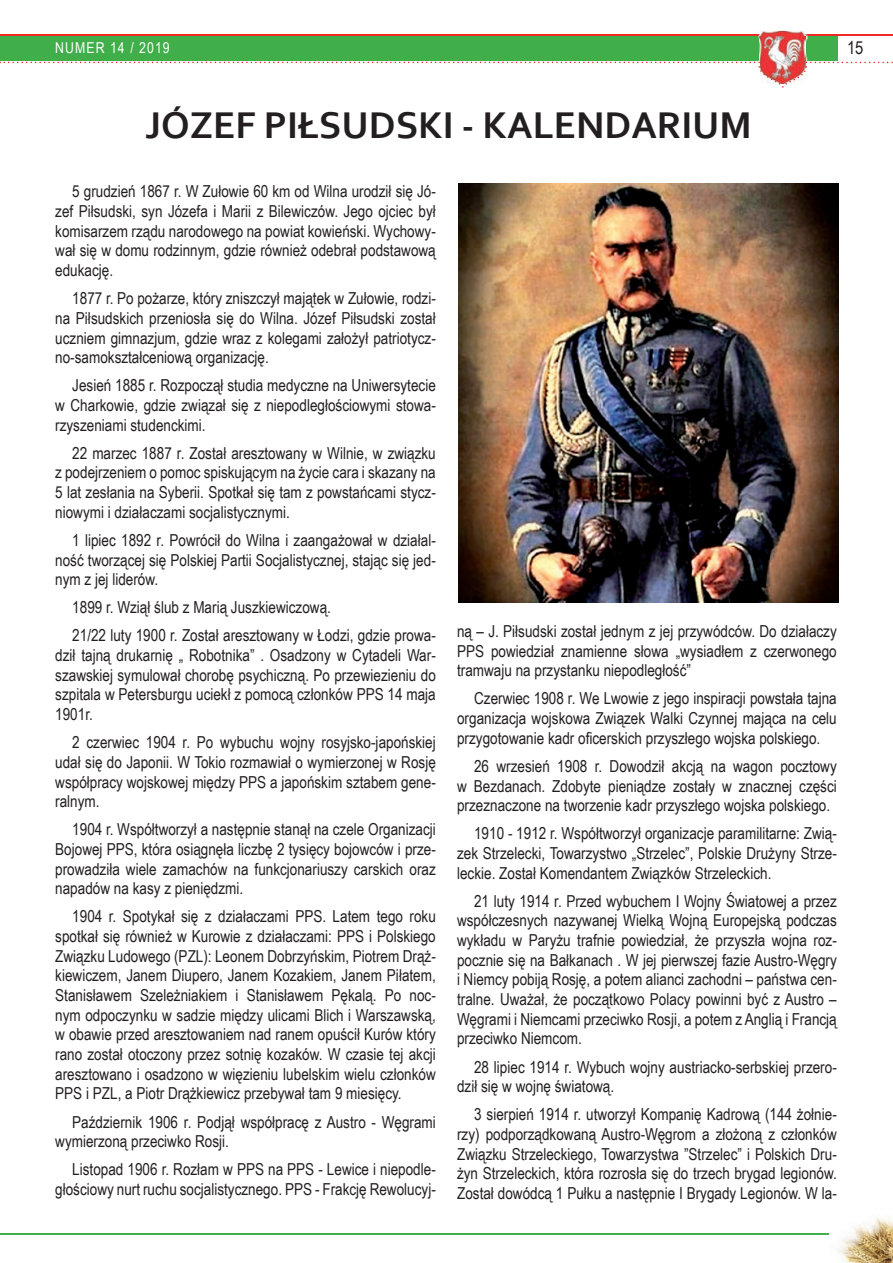
<style>
.page{position:relative;width:893px;height:1263px;background:#fff}
.page>*{position:absolute;margin:0;border:0;box-sizing:border-box;transform-origin:0 0}
.t1{font:700 39px "Corbel";color:#231f20}
.t2{font:18px "Arial Narrow";color:#231f20}
.t3{font:16.5px/19.6px "Arial Narrow";color:#231f20;text-align:justify}
.t4{font:15px "Arial Narrow";letter-spacing:.07em;color:#fff}
</style>
<div class="page">
<div style="left:0;top:35px;width:838px;height:26px;background:#40ae49"></div>
<hr style="left:0;top:34px;width:893px;height:2px;background:#ee2926">
<img style="left:758px;top:30px;width:49px;height:32px">
<img style="left:760px;top:31px;width:46px;height:31px">
<img style="left:760px;top:34px;width:46px;height:27px">
<svg style="left:0;top:62px;width:893px;height:26px"></svg>
<hr style="left:0;top:1233px;width:893px;height:2px;background:#40ae49">
<img style="left:838px;top:1217px;width:55px;height:46px">
<img style="left:829px;top:1233px;width:64px;height:2px">
<img style="left:458px;top:183px;width:380px;height:420px">
<p class="t4" style="left:55px;top:36px;width:116px">NUMER 14 / 2019</p>
<p class="t2" style="left:847px;top:34px;width:18px">15</p>
<h1 class="t1" style="left:146px;top:101px;width:608px">JÓZEF PIŁSUDSKI - KALENDARIUM</h1>
<p class="t3" style="left:55px;top:181px;width:382px;text-indent:17px">5 grudzień 1867 r. W Zułowie 60 km od Wilna urodził się Jó&shy;zef Piłsudski, syn Józefa i Marii z Bilewiczów. Jego ojciec był komisarzem rządu narodowego na powiat kowieński. Wychowy&shy;wał się w domu rodzinnym, gdzie również odebrał podstawową edukację.</p>
<p class="t3" style="left:55px;top:288px;width:382px;text-indent:17px">1877 r. Po pożarze, który zniszczył majątek w Zułowie, rodzi&shy;na Piłsudskich przeniosła się do Wilna. Józef Piłsudski został uczniem gimnazjum, gdzie wraz z kolegami założył patriotycz&shy;no-samokształceniową organizację.</p>
<p class="t3" style="left:55px;top:375px;width:382px;text-indent:17px">Jesień 1885 r. Rozpoczął studia medyczne na Uniwersytecie w Charkowie, gdzie związał się z niepodległościowymi stowa&shy;rzyszeniami studenckimi.</p>
<p class="t3" style="left:55px;top:442px;width:382px;text-indent:17px">22 marzec 1887 r. Został aresztowany w Wilnie, w związku z podejrzeniem o pomoc spiskującym na życie cara i skazany na 5 lat zesłania na Syberii. Spotkał się tam z powstańcami stycz&shy;niowymi i działaczami socjalistycznymi.</p>
<p class="t3" style="left:55px;top:530px;width:382px;text-indent:17px">1 lipiec 1892 r. Powrócił do Wilna i zaangażował w działal&shy;ność tworzącej się Polskiej Partii Socjalistycznej, stając się jed&shy;nym z jej liderów.</p>
<p class="t3" style="left:72px;top:593px;width:365px;line-height:28.2px">1899 r. Wziął ślub z Marią Juszkiewiczową.<br>21/22 luty 1900 r. Został aresztowany w Łodzi, gdzie prowa-</p>
<p class="t3" style="left:55px;top:645px;width:382px">dził tajną drukarnię „ Robotnika” . Osadzony w Cytadeli War&shy;szawskiej symulował chorobę psychiczną. Po przewiezieniu do szpitala w Petersburgu uciekł z pomocą członków PPS 14 maja 1901r.</p>
<p class="t3" style="left:55px;top:732px;width:382px;text-indent:17px">2 czerwiec 1904 r. Po wybuchu wojny rosyjsko-japońskiej udał się do Japonii. W Tokio rozmawiał o wymierzonej w Rosję współpracy wojskowej między PPS a japońskim sztabem gene&shy;ralnym.</p>
<p class="t3" style="left:55px;top:819px;width:382px;text-indent:17px">1904 r. Współtworzył a następnie stanął na czele Organizacji Bojowej PPS, która osiągnęła liczbę 2 tysięcy bojowców i prze&shy;prowadziła wiele zamachów na funkcjonariuszy carskich oraz napadów na kasy z pieniędzmi.</p>
<p class="t3" style="left:55px;top:906px;width:382px;text-indent:17px">1904 r. Spotykał się z działaczami PPS. Latem tego roku spotkał się również w Kurowie z działaczami: PPS i Polskiego Związku Ludowego (PZL): Leonem Dobrzyńskim, Piotrem Drąż&shy;kiewiczem, Janem Diupero, Janem Kozakiem, Janem Piłatem, Stanisławem Szeleżniakiem i Stanisławem Pękalą. Po noc&shy;nym odpoczynku w sadzie między ulicami Blich i Warszawską, w obawie przed aresztowaniem nad ranem opuścił Kurów który rano został otoczony przez sotnię kozaków. W czasie tej akcji aresztowano i osadzono w więzieniu lubelskim wielu członków PPS i PZL, a Piotr Drążkiewicz przebywał tam 9 miesięcy.</p>
<p class="t3" style="left:55px;top:1111px;width:382px;text-indent:17px">Październik 1906 r. Podjął współpracę z Austro - Węgrami wymierzoną przeciwko Rosji.</p>
<p class="t3" style="left:55px;top:1159px;width:382px;text-align:right">Listopad 1906 r. Rozłam w PPS na PPS - Lewice i niepodle&shy;głościowy nurt ruchu socjalistycznego. PPS - Frakcję Rewolucyj-</p>
<p class="t3" style="left:457px;top:621px;width:381px">ną – J. Piłsudski został jednym z jej przywódców. Do działaczy PPS powiedział znamienne słowa „wysiadłem z czerwonego tramwaju na przystanku niepodległość”</p>
<p class="t3" style="left:457px;top:688px;width:381px;text-indent:17px">Czerwiec 1908 r. We Lwowie z jego inspiracji powstała tajna organizacja wojskowa Związek Walki Czynnej mająca na celu przygotowanie kadr oficerskich przyszłego wojska polskiego.</p>
<p class="t3" style="left:457px;top:756px;width:381px;text-indent:17px">26 wrzesień 1908 r. Dowodził akcją na wagon pocztowy w Bezdanach. Zdobyte pieniądze zostały w znacznej części przeznaczone na tworzenie kadr przyszłego wojska polskiego.</p>
<p class="t3" style="left:457px;top:823px;width:381px;text-indent:17px">1910 - 1912 r. Współtworzył organizacje paramilitarne: Zwią&shy;zek Strzelecki, Towarzystwo „Strzelec”, Polskie Drużyny Strze&shy;leckie. Został Komendantem Związków Strzeleckich.</p>
<p class="t3" style="left:457px;top:890px;width:381px;text-indent:17px">21 luty 1914 r. Przed wybuchem I Wojny Światowej a przez współczesnych nazywanej Wielką Wojną Europejską podczas wykładu w Paryżu trafnie powiedział, że przyszła wojna roz&shy;pocznie się na Bałkanach . W jej pierwszej fazie Austro-Węgry i Niemcy pobiją Rosję, a potem alianci zachodni – państwa cen&shy;tralne. Uważał, że początkowo Polacy powinni być z Austro – Węgrami i Niemcami przeciwko Rosji, a potem z Anglią i Francją przeciwko Niemcom.</p>
<p class="t3" style="left:457px;top:1056px;width:381px;text-indent:17px">28 lipiec 1914 r. Wybuch wojny austriacko-serbskiej przero&shy;dził się w wojnę światową.</p>
<p class="t3" style="left:457px;top:1104px;width:381px;text-indent:17px">3 sierpień 1914 r. utworzył Kompanię Kadrową (144 żołnie&shy;rzy) podporządkowaną Austro-Węgrom a złożoną z członków Związku Strzeleckiego, Towarzystwa ”Strzelec” i Polskich Dru&shy;żyn Strzeleckich, która rozrosła się do trzech brygad legionów.<br>Został dowódcą 1 Pułku a następnie I Brygady Legionów. W la-</p>
</div>
